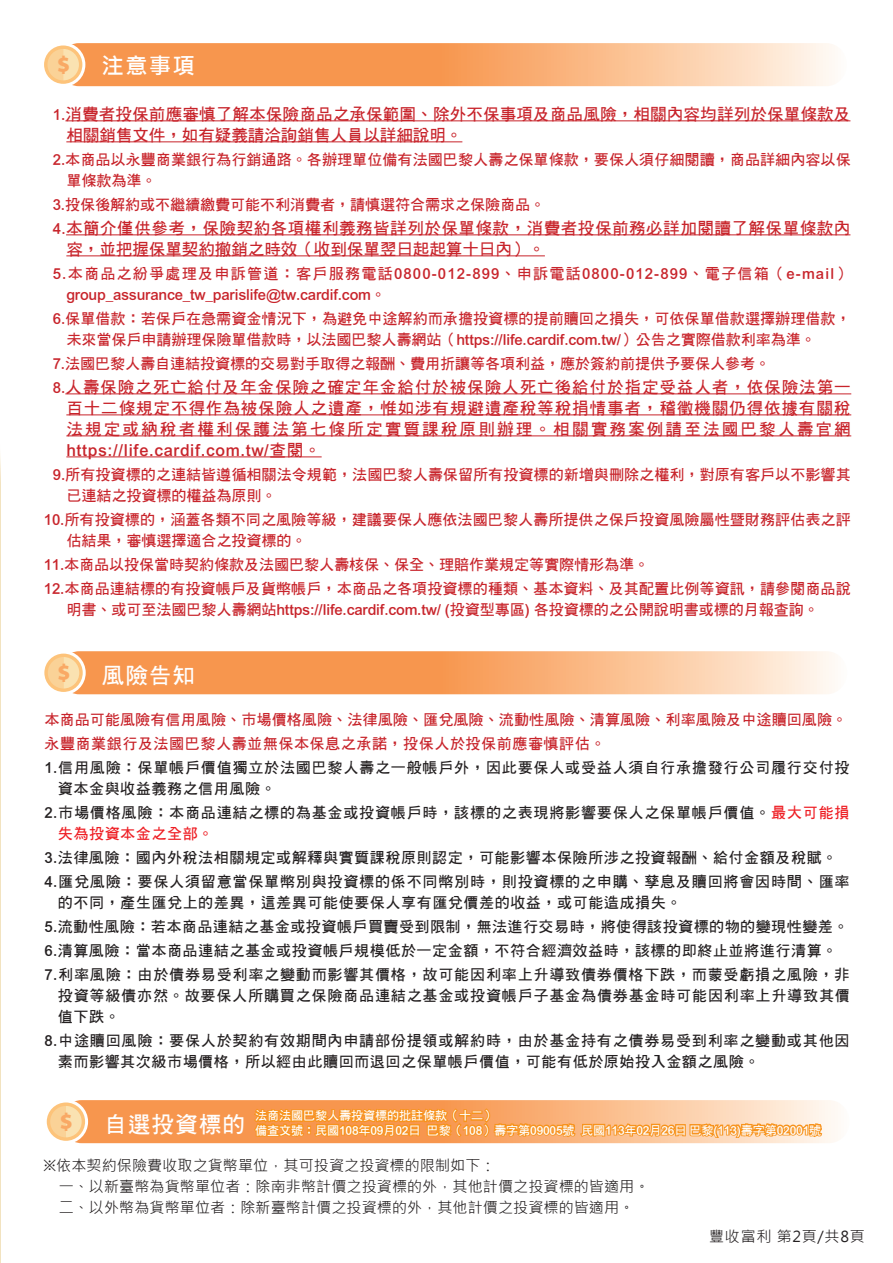
<style>
.page{position:relative;width:893px;height:1263px;background:#fff}
.page>*{position:absolute;margin:0;border:0;box-sizing:border-box;transform-origin:0 0}
.t1{font:22.5px "DF Hei Bd HKP BF";letter-spacing:.05em;color:#fff}
.t2{font:700 22.5px "Microsoft Jheng Hei";color:#fff}
.t3{font:16.5px/21px "DF Hei Bd HKP BF";letter-spacing:.015em;color:#c8242b}
.t4{font:16.5px/21px "DF Hei Bd HKP BF";letter-spacing:.035em;color:#c8242b}
.t5{font:15px/21px "DF Hei Bd HKP BF";letter-spacing:.005em;color:#c8242b}
.t6{font:15px/21px "DF Hei Bd HKP BF";letter-spacing:.055em;color:#231f20}
.t7{font:15px/21px "Microsoft Jheng Hei";letter-spacing:.01em;color:#231f20}
.t8{font:15px/21px "DF Hei Bd HKP BF";letter-spacing:.09em;color:#c8242b}
.t9{font:15px "Microsoft Jheng Hei";letter-spacing:.05em;color:#231f20}
.t10{font:12px/14.4px "DF Hei Bd HKP BF";color:#fff}
.s1{font-size:15px}
.s2{color:#ee1d23}
</style>
<div class="page">
<hr style="left:0;top:437px;width:1px;height:826px;background:#f2e3c0">
<hr style="left:65px;top:120px;width:785px;height:1px;background:#c8242b">
<hr style="left:66px;top:141px;width:396px;height:1px;background:#c8242b">
<hr style="left:66px;top:234px;width:784px;height:1px;background:#c8242b">
<hr style="left:66px;top:255px;width:479px;height:1px;background:#c8242b">
<hr style="left:65px;top:393px;width:786px;height:1px;background:#c8242b">
<hr style="left:66px;top:414px;width:785px;height:1px;background:#c8242b">
<hr style="left:66px;top:435px;width:785px;height:1px;background:#c8242b">
<hr style="left:66px;top:456px;width:256px;height:1px;background:#c8242b">
<svg style="left:59px;top:43px;width:788px;height:43px;background:#f9b078"></svg>
<svg style="left:43px;top:44px;width:41px;height:41px"></svg>
<div style="left:41px;top:42px;width:44px;height:45px;border:3px solid #fff;border-radius:50%"></div>
<svg style="left:59px;top:651px;width:788px;height:43px;background:#f9b078"></svg>
<svg style="left:43px;top:652px;width:41px;height:41px"></svg>
<div style="left:41px;top:651px;width:45px;height:44px;border:3px solid #fff;border-radius:50%"></div>
<svg style="left:61px;top:1100px;width:788px;height:43px;background:#f8a466"></svg>
<svg style="left:45px;top:1101px;width:42px;height:41px"></svg>
<div style="left:44px;top:1099px;width:44px;height:45px;border:3px solid #fff;border-radius:50%"></div>
<svg style="left:252px;top:1102px;width:571px;height:42px;background:#f9ad65"></svg>
<svg style="left:47px;top:49px;width:32px;height:31px"></svg>
<svg style="left:48px;top:657px;width:31px;height:31px"></svg>
<svg style="left:50px;top:1106px;width:32px;height:31px"></svg>
<h1 class="t2" style="left:102px;top:51px;width:95px">注意事項</h1>
<p class="t3" style="left:66px;top:104px;width:786px;text-indent:-14px"><span class="s1">1.</span>消費者投保前應審慎了解本保險商品之承保範圍、除外不保事項及商品風險，相關內容均詳列於保單條款及相關銷售文件，如有疑義請洽詢銷售人員以詳細說明。</p>
<p class="t5" style="left:66px;top:150px;width:786px;text-indent:-14px">2.本商品以永豐商業銀行為行銷通路。各辦理單位備有法國巴黎人壽之保單條款，要保人須仔細閱讀，商品詳細內容以保單條款為準。</p>
<p class="t5" style="left:53px;top:195px;width:494px">3.投保後解約或不繼續繳費可能不利消費者，請慎選符合需求之保險商品。</p>
<p class="t4" style="left:66px;top:218px;width:785px;text-indent:-14px"><span class="s1">4.</span>本簡介僅供參考，保險契約各項權利義務皆詳列於保單條款，消費者投保前務必詳加閱讀了解保單條款內容，並把握保單契約撤銷之時效（收到保單翌日起起算十日內）。</p>
<p class="t8" style="left:66px;top:264px;width:785px;text-indent:-14px">5.本商品之紛爭處理及申訴管道：客戶服務電話0800-012-899、申訴電話0800-012-899、電子信箱（e-mail）group_assurance_tw_parislife@tw.cardif.com。</p>
<p class="t5" style="left:66px;top:309px;width:786px;text-indent:-14px">6.保單借款：若保戶在急需資金情況下，為避免中途解約而承擔投資標的提前贖回之損失，可依保單借款選擇辦理借款，未來當保戶申請辦理保險單借款時，以法國巴黎人壽網站（https://life.cardif.com.tw/）公告之實際借款利率為準。</p>
<p class="t5" style="left:53px;top:354px;width:719px">7.法國巴黎人壽自連結投資標的交易對手取得之報酬、費用折讓等各項利益，應於簽約前提供予要保人參考。</p>
<p class="t3" style="left:66px;top:377px;width:786px;text-align:justify;text-indent:-14px"><span class="s1">8.</span>人壽保險之死亡給付及年金保險之確定年金給付於被保險人死亡後給付於指定受益人者，依保險法第一百十二條規定不得作為被保險人之遺產，惟如涉有規避遺產稅等稅捐情事者，稽徵機關仍得依據有關稅法規定或納稅者權利保護法第七條所定實質課稅原則辦理。相關實務案例請至法國巴黎人壽官網https://life.cardif.com.tw/查閱。</p>
<p class="t5" style="left:66px;top:465px;width:786px;text-indent:-14px">9.所有投資標的之連結皆遵循相關法令規範，法國巴黎人壽保留所有投資標的新增與刪除之權利，對原有客戶以不影響其已連結之投資標的權益為原則。</p>
<p class="t5" style="left:66px;top:510px;width:786px;text-indent:-22px">10.所有投資標的，涵蓋各類不同之風險等級，建議要保人應依法國巴黎人壽所提供之保戶投資風險屬性暨財務評估表之評估結果，審慎選擇適合之投資標的。</p>
<p class="t5" style="left:44px;top:553px;width:808px;line-height:24px">11.本商品以投保當時契約條款及法國巴黎人壽核保、保全、理賠作業規定等實際情形為準。<br>12.本商品連結標的有投資帳戶及貨幣帳戶，本商品之各項投資標的種類、基本資料、及其配置比例等資訊，請參閱商品說</p>
<p class="t5" style="left:66px;top:600px;width:754px">明書、或可至法國巴黎人壽網站https://life.cardif.com.tw/ (投資型專區) 各投資標的之公開說明書或標的月報查詢。</p>
<h1 class="t1" style="left:102px;top:664px;width:94px">風險告知</h1>
<p class="t5" style="left:44px;top:708px;width:804px;line-height:24px">本商品可能風險有信用風險、市場價格風險、法律風險、匯兌風險、流動性風險、清算風險、利率風險及中途贖回風險。永豐商業銀行及法國巴黎人壽並無保本保息之承諾，投保人於投保前應審慎評估。</p>
<p class="t6" style="left:58px;top:757px;width:793px;text-indent:-14px">1.信用風險：保單帳戶價值獨立於法國巴黎人壽之一般帳戶外，因此要保人或受益人須自行承擔發行公司履行交付投資本金與收益義務之信用風險。</p>
<p class="t6" style="left:58px;top:802px;width:793px;text-indent:-14px">2.市場價格風險：本商品連結之標的為基金或投資帳戶時，該標的之表現將影響要保人之保單帳戶價值。<span class="s2">最大可能損失為投資本金之全部。</span></p>
<p class="t6" style="left:44px;top:846px;width:807px;line-height:24px">3.法律風險：國內外稅法相關規定或解釋與實質課稅原則認定，可能影響本保險所涉之投資報酬、給付金額及稅賦。<br>4.匯兌風險：要保人須留意當保單幣別與投資標的係不同幣別時，則投資標的之申購、孳息及贖回將會因時間、匯率</p>
<p class="t6" style="left:44px;top:891px;width:807px;line-height:24px;text-indent:14px">的不同，產生匯兌上的差異，這差異可能使要保人享有匯兌價差的收益，或可能造成損失。<br>5.流動性風險：若本商品連結之基金或投資帳戶買賣受到限制，無法進行交易時，將使得該投資標的物的變現性變差。6.清算風險：當本商品連結之基金或投資帳戶規模低於一定金額，不符合經濟效益時，該標的即終止並將進行清算。7.利率風險：由於債券易受利率之變動而影響其價格，故可能因利率上升導致債券價格下跌，而蒙受虧損之風險，非</p>
<p class="t6" style="left:58px;top:985px;width:793px">投資等級債亦然。故要保人所購買之保險商品連結之基金或投資帳戶子基金為債券基金時可能因利率上升導致其價值下跌。</p>
<p class="t6" style="left:58px;top:1030px;width:793px;text-indent:-14px">8.中途贖回風險：要保人於契約有效期間內申請部份提領或解約時，由於基金持有之債券易受到利率之變動或其他因素而影響其次級市場價格，所以經由此贖回而退回之保單帳戶價值，可能有低於原始投入金額之風險。</p>
<h1 class="t1" style="left:104px;top:1113px;width:142px">自選投資標的</h1>
<p class="t10" style="left:255px;top:1109px;width:568px">法商法國巴黎人壽投資標的批註條款（十二）<br>備查文號：民國108年09月02日 巴黎（108）壽字第09005號 民國113年02月26日 巴黎(113)壽字第02001號</p>
<p class="t7" style="left:44px;top:1155px;width:607px">※依本契約保險費收取之貨幣單位，其可投資之投資標的限制如下：<br>　一、以新臺幣為貨幣單位者：除南非幣計價之投資標的外，其他計價之投資標的皆適用。　二、以外幣為貨幣單位者：除新臺幣計價之投資標的外，其他計價之投資標的皆適用。</p>
<p class="t9" style="left:709px;top:1227px;width:157px">豐收富利 第2頁/共8頁</p>
</div>
